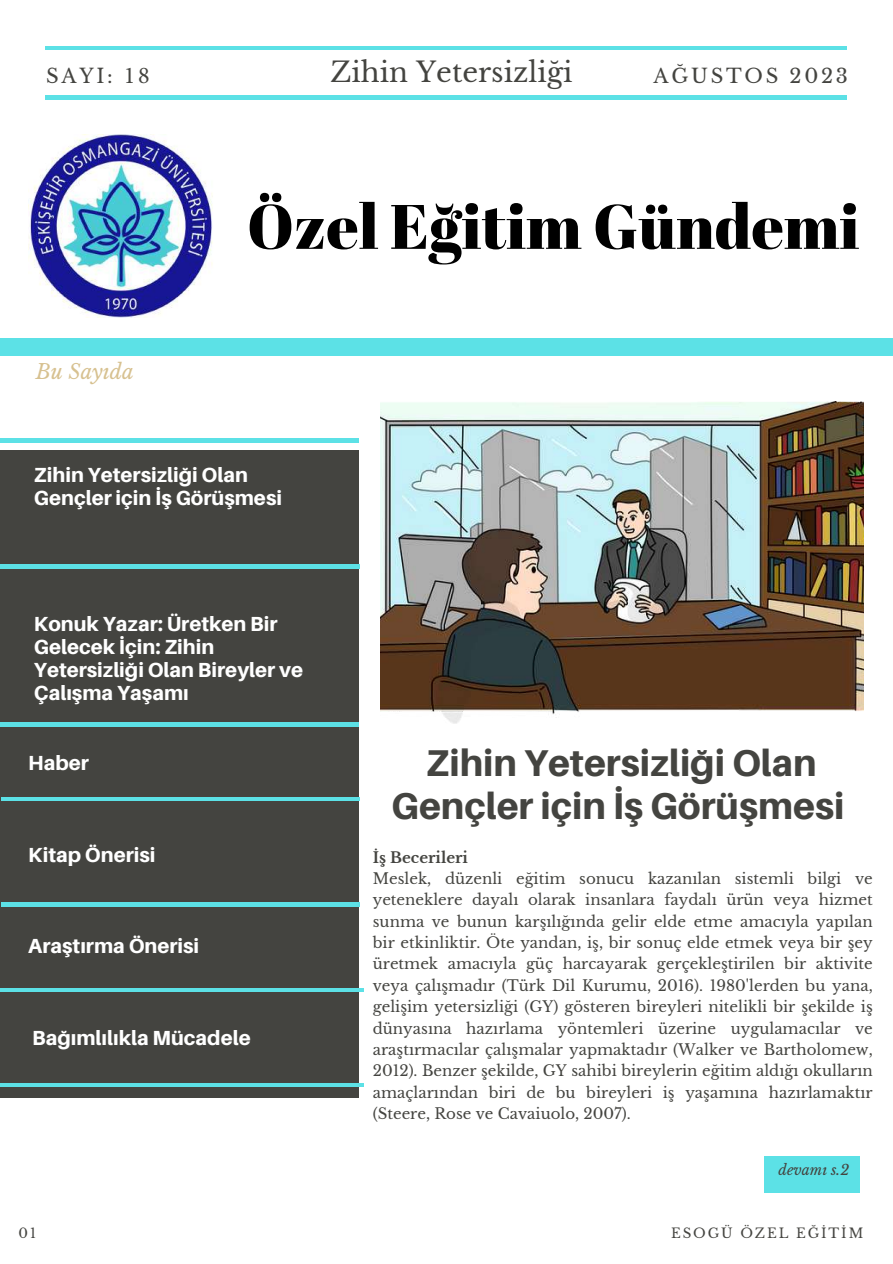
<style>
.page{position:relative;width:893px;height:1264px;background:#fff}
.page>*{position:absolute;margin:0;border:0;box-sizing:border-box;transform-origin:0 0}
.t1{font:62.55px "Abril Fatface";color:#000}
.t2{font:800 37.2px/43px "Aileron";color:#444440;text-align:center}
.t3{font:27.45px "Libre Baskerville";color:#444440}
.t4{font:800 20.4px/23px "Aileron";color:#fff}
.t5{font:italic 20.4px "Libre Baskerville";color:#d7c190}
.t6{font:19.65px "Libre Baskerville";letter-spacing:.14em;color:#444440}
.t7{font:15px/21.3px "Libre Baskerville";color:#444440;text-align:justify}
.t8{font:700 15px "Libre Baskerville";color:#444440}
.t9{font:italic 14.25px "Libre Baskerville";color:#444440}
.t10{font:13.35px "Libre Baskerville";letter-spacing:.14em;color:#444440}
.s1{font-family:"Minion Pro";font-size:24px}
</style>
<div class="page">
<div style="left:0;top:450px;width:358px;height:647px;background:#444440"></div>
<hr style="left:0;top:565px;width:359px;height:3px;background:#5ce1e6">
<hr style="left:0;top:439px;width:358px;height:3px;background:#5ce1e6">
<hr style="left:45px;top:96px;width:801px;height:3px;background:#5ce1e6">
<hr style="left:45px;top:47px;width:801px;height:3px;background:#5ce1e6">
<div style="left:0;top:338px;width:892px;height:17px;background:#5ce1e6"></div>
<div style="left:763px;top:1156px;width:96px;height:36px;background:#5ce1e6"></div>
<img style="left:381px;top:401px;width:482px;height:322px">
<hr style="left:0;top:722px;width:359px;height:4px;background:#5ce1e6">
<img style="left:28px;top:135px;width:185px;height:182px">
<hr style="left:1px;top:902px;width:358px;height:4px;background:#5ce1e6">
<hr style="left:0;top:988px;width:364px;height:3px;background:#5ce1e6">
<hr style="left:1px;top:797px;width:358px;height:3px;background:#5ce1e6">
<hr style="left:0;top:1083px;width:364px;height:3px;background:#5ce1e6">
<h3 class="t3" style="left:330px;top:55px;width:244px">Zihin Yetersizliği</h3>
<h3 class="t6" style="left:46px;top:64px;width:105px">SAYI: <span class="s1">18</span></h3>
<h3 class="t6" style="left:653px;top:64px;width:196px">AĞUSTOS 2023</h3>
<h3 class="t5" style="left:36px;top:359px;width:99px">Bu Sayıda</h3>
<h1 class="t1" style="left:247px;top:183px;width:606px">Özel Eğitim Gündemi</h1>
<h3 class="t4" style="left:34px;top:462px;width:250px">Zihin Yetersizliği Olan<br>Gençler için İş Görüşmesi</h3>
<h3 class="t4" style="left:34px;top:612px;width:270px">Konuk Yazar: Üretken Bir<br>Gelecek İçin: Zihin<br>Yetersizliği Olan Bireyler ve<br>Çalışma Yaşamı</h3>
<h3 class="t4" style="left:28px;top:750px;width:62px">Haber</h3>
<h3 class="t4" style="left:28px;top:842px;width:129px">Kitap Önerisi</h3>
<h3 class="t4" style="left:28px;top:934px;width:172px">Araştırma Önerisi</h3>
<h3 class="t4" style="left:32px;top:1026px;width:220px">Bağımlılıkla Mücadele</h3>
<h2 class="t2" style="left:391px;top:741px;width:454px">Zihin Yetersizliği Olan<br>Gençler için İş Görüşmesi</h2>
<p class="t8" style="left:373px;top:848px;width:97px">İş Becerileri</p>
<p class="t7" style="left:373px;top:868px;width:501px">Meslek, düzenli eğitim sonucu kazanılan sistemli bilgi ve yeteneklere dayalı olarak insanlara faydalı ürün veya hizmet sunma ve bunun karşılığında gelir elde etme amacıyla yapılan bir etkinliktir. Öte yandan, iş, bir sonuç elde etmek veya bir şey üretmek amacıyla güç harcayarak gerçekleştirilen bir aktivite veya çalışmadır (Türk Dil Kurumu, 2016). 1980'lerden bu yana, gelişim yetersizliği (GY) gösteren bireyleri nitelikli bir şekilde iş dünyasına hazırlama yöntemleri üzerine uygulamacılar ve araştırmacılar çalışmalar yapmaktadır (Walker ve Bartholomew, 2012). Benzer şekilde, GY sahibi bireylerin eğitim aldığı okulların amaçlarından biri de bu bireyleri iş yaşamına hazırlamaktır (Steere, Rose ve Cavaiuolo, 2007).</p>
<p class="t9" style="left:778px;top:1161px;width:72px">devamı s.2</p>
<p class="t10" style="left:19px;top:1225px;width:19px">01</p>
<p class="t10" style="left:671px;top:1225px;width:194px">ESOGÜ ÖZEL EĞİTİM</p>
</div>
